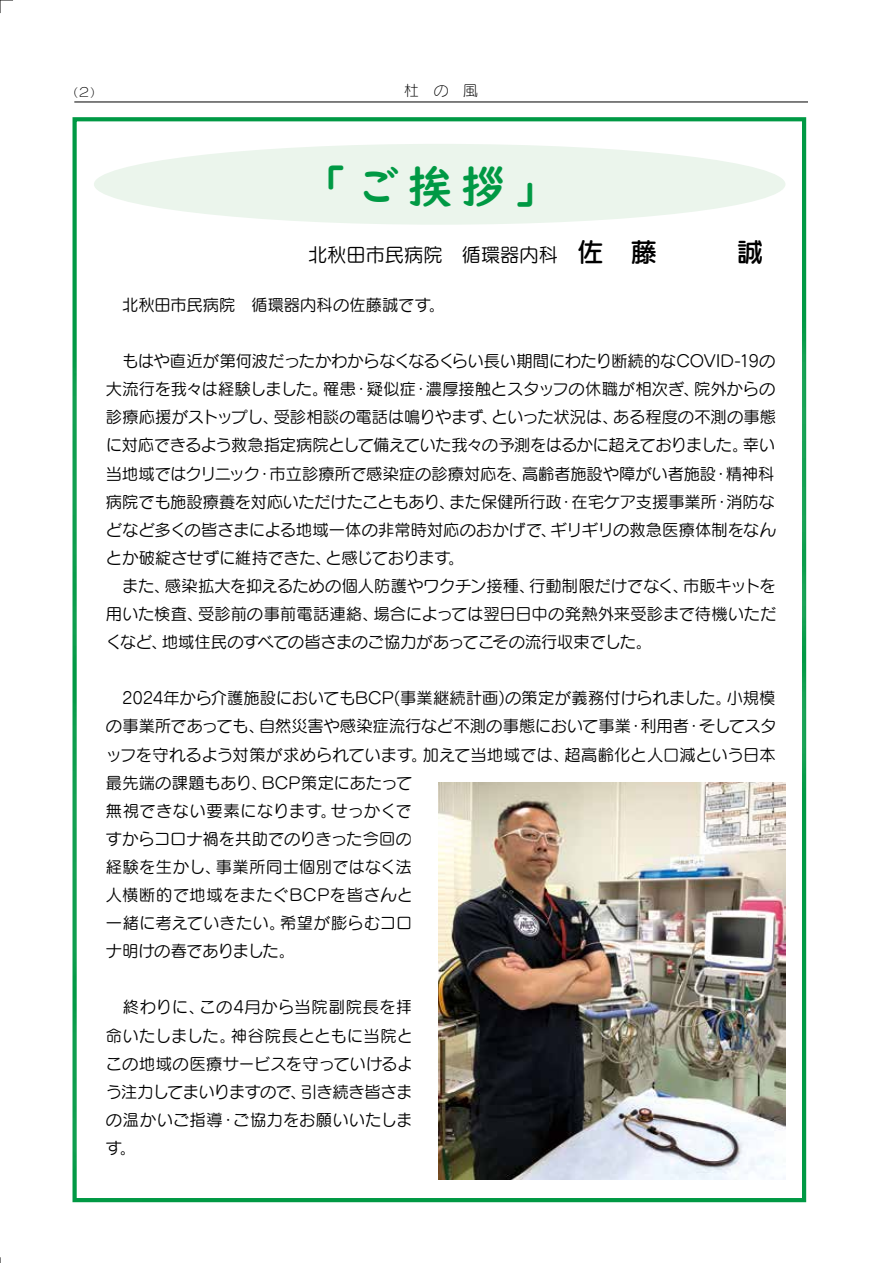
<style>
.page{position:relative;width:893px;height:1263px;background:#fff}
.page>*{position:absolute;margin:0;border:0;box-sizing:border-box;transform-origin:0 0}
.t1{font:44.4px "UD Digi Kyokasho NP B";color:#094}
.t2{font:19.2px "Seurat Pro M";color:#000}
.t3{font:16.2px/28px "Seurat Pro M";letter-spacing:-.005em;color:#000}
.t4{font:16.2px/28px "Seurat Pro M";letter-spacing:-.025em;color:#000}
.t5{font:16.2px/28px "Seurat Pro M";letter-spacing:-.03em;color:#000}
.t6{font:16.2px "Seurat Pro M";letter-spacing:-.035em;color:#000}
.t7{font:16.2px/28px "Seurat Pro M";letter-spacing:.035em;color:#000}
.t8{font:16.2px "Seurat Pro M";letter-spacing:.04em;color:#000}
.t9{font:16.2px "Seurat Pro M";letter-spacing:.025em;color:#000}
.t10{font:16.2px "Seurat Pro M";letter-spacing:.02em;color:#000}
.t11{font:16.2px "Seurat Pro M";letter-spacing:.03em;color:#000}
.t12{font:16.2px "Seurat Pro M";letter-spacing:-.07em;color:#000}
.t13{font:16.2px "Seurat Pro M";letter-spacing:-.05em;color:#000}
.t14{font:16.2px "Seurat Pro M";letter-spacing:.015em;color:#000}
.t15{font:14.85px "Seurat Pro L";color:#000}
.t16{font:12.6px "Seurat Pro L";color:#000}
.t17{font:11.85px "Seurat Pro L";color:#000}
</style>
<div class="page">
<hr style="left:74px;top:102px;width:734px;height:1px;background:#000">
<svg style="left:0;top:0;width:13px;height:13px"></svg>
<div style="left:94px;top:144px;width:691px;height:81px;background:#ebf5ec;border-radius:50%"></div>
<img style="left:72px;top:232px;width:735px;height:971px">
<img style="left:438px;top:782px;width:347px;height:397px">
<p class="t16" style="left:78px;top:84px;width:14px">２</p>
<p class="t17" style="left:66px;top:85px;width:37px">（　）</p>
<p class="t15" style="left:404px;top:81px;width:75px">杜の風</p>
<h1 class="t1" style="left:302px;top:160px;width:259px">「ご挨拶」</h1>
<p class="t2" style="left:308px;top:242px;width:251px">北秋田市民病院　循環器内科</p>
<p class="t3" style="left:106px;top:290px;width:327px">　北秋田市民病院　循環器内科の佐藤誠です</p>
<p class="t3" style="left:429px;top:290px;width:18px">。</p>
<p class="t3" style="left:106px;top:347px;width:671px;text-align:right">　もはや直近が第何波だったかわからなくなるくらい長い期間にわたり断続的なCOVID-19の院外からの</p>
<p class="t3" style="left:426px;top:375px;width:275px">濃厚接触とスタッフの休職が相次ぎ、</p>
<p class="t6" style="left:106px;top:379px;width:224px">大流行を我々は経験しました。</p>
<p class="t3" style="left:323px;top:375px;width:34px">罹患</p>
<p class="t3" style="left:367px;top:375px;width:51px">疑似症</p>
<p class="t3" style="left:353px;top:375px;width:18px">・</p>
<p class="t3" style="left:413px;top:375px;width:18px">・</p>
<p class="t3" style="left:274px;top:403px;width:211px">受診相談の電話は鳴りやまず</p>
<p class="t6" style="left:492px;top:407px;width:128px">といった状況は、</p>
<p class="t3" style="left:106px;top:403px;width:174px">診療応援がストップし、</p>
<p class="t3" style="left:613px;top:403px;width:164px">ある程度の不測の事態</p>
<p class="t3" style="left:481px;top:403px;width:18px">、</p>
<p class="t5" style="left:726px;top:431px;width:50px;text-indent:-620px">に対応できるよう救急指定病院として備えていた我々の予測をはるかに超えておりました。<br>精神科</p>
<p class="t3" style="left:743px;top:431px;width:34px">幸い</p>
<p class="t3" style="left:270px;top:459px;width:259px">市立診療所で感染症の診療対応を、</p>
<p class="t3" style="left:522px;top:459px;width:196px">高齢者施設や障がい者施設</p>
<p class="t12" style="left:106px;top:463px;width:156px">当地域ではクリニック</p>
<p class="t3" style="left:256px;top:459px;width:18px">・</p>
<p class="t3" style="left:713px;top:459px;width:18px">・</p>
<p class="t3" style="left:449px;top:487px;width:114px">また保健所行政</p>
<p class="t4" style="left:106px;top:487px;width:350px">病院でも施設療養を対応いただけたこともあり、</p>
<p class="t3" style="left:572px;top:487px;width:147px">在宅ケア支援事業所</p>
<p class="t3" style="left:726px;top:487px;width:50px">消防な</p>
<p class="t3" style="left:558px;top:487px;width:18px">・</p>
<p class="t3" style="left:714px;top:487px;width:18px">・</p>
<p class="t3" style="left:550px;top:515px;width:227px">ギリギリの救急医療体制をなん</p>
<p class="t3" style="left:448px;top:515px;width:110px;text-indent:-342px">どなど多くの皆さまによる地域一体の非常時対応のおかげで、。</p>
<p class="t3" style="left:106px;top:543px;width:227px">とか破綻させずに維持できた、</p>
<p class="t13" style="left:325px;top:547px;width:127px">と感じております</p>
<p class="t3" style="left:106px;top:571px;width:65px">　また、</p>
<p class="t3" style="left:683px;top:571px;width:94px">市販キットを</p>
<p class="t3" style="left:529px;top:571px;width:161px">行動制限だけでなく、</p>
<p class="t3" style="left:165px;top:571px;width:371px">感染拡大を抑えるための個人防護やワクチン接種、</p>
<p class="t3" style="left:373px;top:599px;width:405px">場合によっては翌日日中の発熱外来受診まで待機いただ</p>
<p class="t3" style="left:198px;top:599px;width:181px">受診前の事前電話連絡、</p>
<p class="t3" style="left:162px;top:599px;width:492px;text-indent:-56px">用いた検査、<br>地域住民のすべての皆さまのご協力があってこその流行収束でした。</p>
<p class="t3" style="left:106px;top:627px;width:63px">くなど、</p>
<p class="t3" style="left:699px;top:684px;width:79px;text-indent:-593px">　2024年から介護施設においてもBCP(事業継続計画)の策定が義務付けられました。<br>そしてスタ</p>
<p class="t3" style="left:727px;top:684px;width:50px">小規模</p>
<p class="t3" style="left:106px;top:712px;width:160px">の事業所であっても、</p>
<p class="t3" style="left:259px;top:712px;width:373px">自然災害や感染症流行など不測の事態において事業</p>
<p class="t3" style="left:640px;top:712px;width:50px">利用者</p>
<p class="t3" style="left:628px;top:712px;width:18px">・</p>
<p class="t3" style="left:686px;top:712px;width:18px">・</p>
<p class="t3" style="left:262px;top:740px;width:167px;text-indent:-156px">ッフを守れるよう対策が求められています。<br>BCP策定にあたって</p>
<p class="t3" style="left:565px;top:740px;width:213px">超高齢化と人口減という日本</p>
<p class="t3" style="left:423px;top:740px;width:148px">加えて当地域では、</p>
<p class="t3" style="left:106px;top:768px;width:163px">最先端の課題もあり、</p>
<p class="t9" style="left:106px;top:800px;width:232px">無視できない要素になります。</p>
<p class="t3" style="left:106px;top:824px;width:308px">すからコロナ禍を共助でのりきった今回の</p>
<p class="t10" style="left:216px;top:856px;width:198px">事業所同士個別ではなく法</p>
<p class="t3" style="left:331px;top:796px;width:82px">せっかくで</p>
<p class="t3" style="left:106px;top:852px;width:116px">経験を生かし、</p>
<p class="t8" style="left:106px;top:884px;width:309px">人横断的で地域をまたぐBCPを皆さんと</p>
<p class="t14" style="left:280px;top:912px;width:134px">希望が膨らむコロ</p>
<p class="t3" style="left:106px;top:908px;width:191px">一緒に考えていきたい。ナ明けの春でありました。</p>
<p class="t3" style="left:106px;top:993px;width:100px">　終わりに、</p>
<p class="t7" style="left:199px;top:993px;width:214px">この4月から当院副院長を拝</p>
<p class="t3" style="left:106px;top:1021px;width:131px">命いたしました。</p>
<p class="t3" style="left:106px;top:1049px;width:309px">この地域の医療サービスを守っていけるよ</p>
<p class="t3" style="left:301px;top:1077px;width:113px">引き続き皆さま</p>
<p class="t11" style="left:231px;top:1025px;width:184px">神谷院長とともに当院と</p>
<p class="t4" style="left:233px;top:1077px;width:181px;text-indent:-127px">う注力してまいりますので、<br>ご協力をお願いいたしま</p>
<p class="t7" style="left:120px;top:1105px;width:105px;text-indent:-14px">の温かいご指導。</p>
<p class="t3" style="left:220px;top:1105px;width:18px">・</p>
<p class="t3" style="left:106px;top:1133px;width:18px">す</p>
</div>
